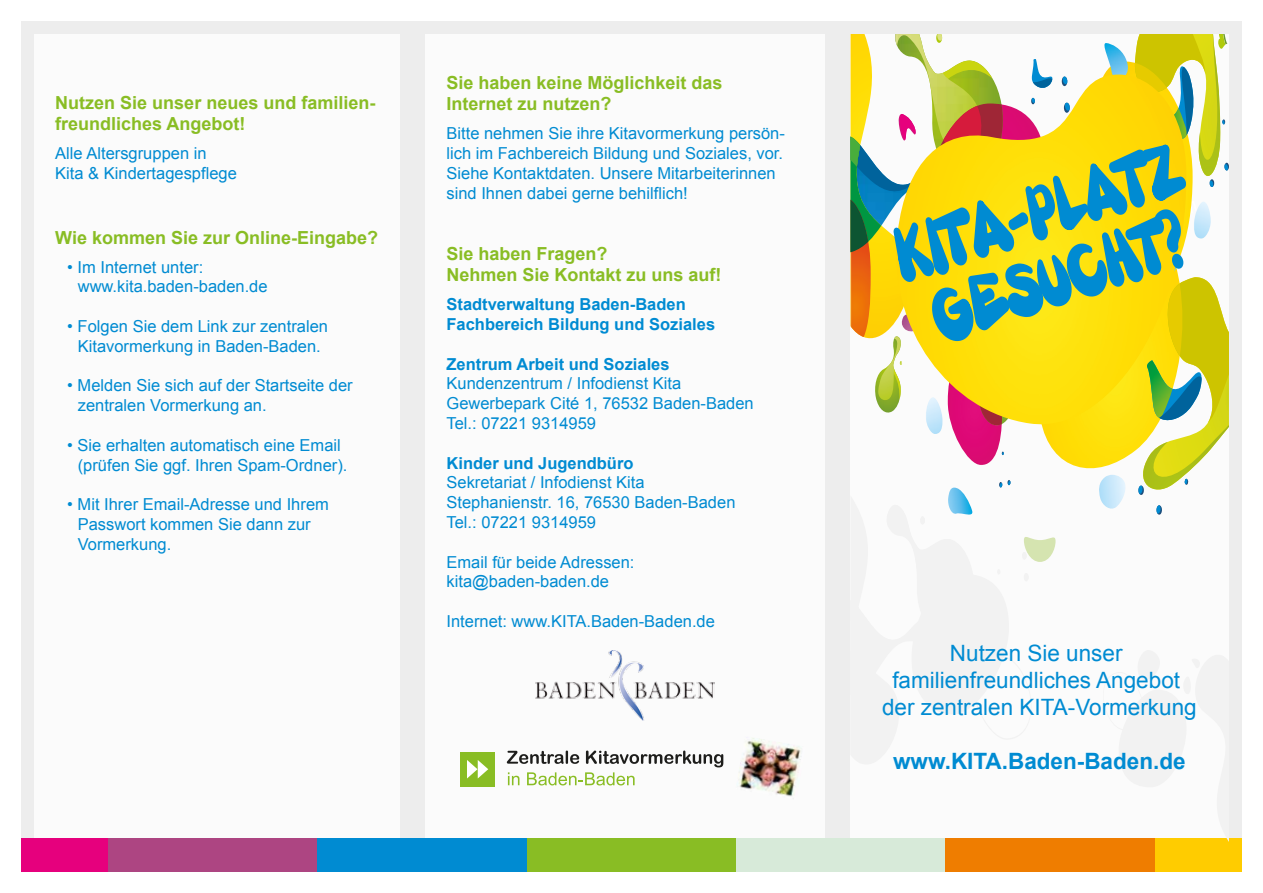
<style>
.page{position:relative;width:1263px;height:893px;background:#fff}
.page>*{position:absolute;margin:0;border:0;box-sizing:border-box;transform-origin:0 0}
.t1{font:57.6px/69px "Gretoon";color:#008bd2;scale:.71 1}
.t2{font:22.5px/27px "Arial";color:#008bd2;text-align:center}
.t3{font:700 22.5px "Arial";color:#008bd2}
.t4{font:700 18px/21.6px "Arial";color:#89bd24}
.t5{font:16.5px/19.8px "Arial";color:#008bd2}
.t6{font:700 16.5px/19.8px "Arial";color:#008bd2}
</style>
<div class="page">
<div style="left:21px;top:21px;width:1221px;height:851px;background:#ededed"></div>
<div style="left:34px;top:34px;width:366px;height:825px;background:#fbfbfb"></div>
<div style="left:425px;top:34px;width:400px;height:825px;background:#fbfbfb"></div>
<div style="left:850px;top:34px;width:379px;height:825px;background:#fbfbfb"></div>
<div style="left:21px;top:838px;width:87px;height:34px;background:#e6007d"></div>
<div style="left:108px;top:838px;width:210px;height:34px;background:#ad4582"></div>
<div style="left:317px;top:838px;width:210px;height:34px;background:#008bd2"></div>
<div style="left:527px;top:838px;width:209px;height:34px;background:#89bd24"></div>
<div style="left:736px;top:838px;width:209px;height:34px;background:#d7ead9"></div>
<div style="left:945px;top:838px;width:210px;height:34px;background:#ef7d00"></div>
<div style="left:1155px;top:838px;width:87px;height:34px;background:#fc0"></div>
<svg style="left:1032px;top:59px;width:8px;height:16px"></svg>
<img style="left:1045px;top:435px;width:87px;height:34px">
<img style="left:1132px;top:425px;width:97px;height:65px">
<svg style="left:1156px;top:505px;width:6px;height:10px"></svg>
<svg style="left:1138px;top:485px;width:6px;height:10px"></svg>
<svg style="left:1184px;top:478px;width:4px;height:7px"></svg>
<img style="left:1099px;top:475px;width:26px;height:34px">
<img style="left:955px;top:435px;width:47px;height:30px">
<svg style="left:999px;top:480px;width:11px;height:7px"></svg>
<img style="left:850px;top:34px;width:22px;height:64px">
<img style="left:895px;top:34px;width:95px;height:41px">
<svg style="left:936px;top:34px;width:6px;height:9px"></svg>
<svg style="left:850px;top:98px;width:36px;height:315px"></svg>
<img style="left:1186px;top:140px;width:7px;height:52px">
<img style="left:1198px;top:34px;width:23px;height:151px">
<svg style="left:1131px;top:34px;width:74px;height:106px"></svg>
<svg style="left:1218px;top:34px;width:9px;height:15px"></svg>
<svg style="left:1224px;top:163px;width:5px;height:7px"></svg>
<svg style="left:1210px;top:179px;width:4px;height:8px"></svg>
<svg style="left:1222px;top:119px;width:3px;height:5px"></svg>
<img style="left:1194px;top:202px;width:17px;height:33px">
<svg style="left:1186px;top:235px;width:43px;height:188px"></svg>
<img style="left:1104px;top:43px;width:26px;height:32px">
<img style="left:886px;top:75px;width:300px;height:360px">
<img style="left:948px;top:488px;width:17px;height:7px">
<svg style="left:948px;top:495px;width:107px;height:67px"></svg>
<img style="left:536px;top:650px;width:178px;height:70px">
<img style="left:739px;top:738px;width:62px;height:59px">
<svg style="left:507px;top:750px;width:216px;height:35px"></svg>
<div style="left:460px;top:752px;width:35px;height:35px;background:#89bd24"></div>
<svg style="left:467px;top:760px;width:21px;height:18px"></svg>
<p class="t4" style="left:55px;top:92px;width:322px">Nutzen Sie unser neues und familien&shy;freundliches Angebot!</p>
<p class="t5" style="left:55px;top:144px;width:183px">Alle Altersgruppen in<br>Kita &amp; Kindertagespflege</p>
<p class="t4" style="left:55px;top:227px;width:324px">Wie kommen Sie zur Online-Eingabe?</p>
<p class="t5" style="left:78px;top:257px;width:191px;text-indent:-10px">• Im Internet unter: www.kita.baden-baden.de</p>
<p class="t5" style="left:67px;top:316px;width:262px;text-align:center">• Folgen Sie dem Link zur zentralen<br>Kitavormerkung in Baden-Baden.</p>
<p class="t5" style="left:78px;top:376px;width:277px;text-indent:-10px">• Melden Sie sich auf der Startseite der zentralen Vormerkung an.</p>
<p class="t5" style="left:78px;top:435px;width:271px;text-indent:-10px">• Sie erhalten automatisch eine Email (prüfen Sie ggf. Ihren Spam-Ordner).</p>
<p class="t5" style="left:78px;top:495px;width:253px;text-indent:-10px">• Mit Ihrer Email-Adresse und Ihrem<br>Passwort kommen Sie dann zur<br>Vormerkung.</p>
<p class="t4" style="left:446px;top:72px;width:278px">Sie haben keine Möglichkeit das<br>Internet zu nutzen?</p>
<p class="t5" style="left:446px;top:124px;width:340px">Bitte nehmen Sie ihre Kitavormerkung persön&shy;lich im Fachbereich Bildung und Soziales, vor.<br>Siehe Kontaktdaten. Unsere Mitarbeiterinnen sind Ihnen dabei gerne behilflich!</p>
<p class="t4" style="left:446px;top:243px;width:277px">Sie haben Fragen?<br>Nehmen Sie Kontakt zu uns auf!</p>
<p class="t6" style="left:446px;top:295px;width:270px">Stadtverwaltung Baden-Baden<br>Fachbereich Bildung und Soziales</p>
<p class="t6" style="left:446px;top:354px;width:225px">Zentrum Arbeit und Soziales</p>
<p class="t5" style="left:446px;top:374px;width:309px">Kundenzentrum / Infodienst Kita<br>Gewerbepark Cité 1, 76532 Baden-Baden<br>Tel.: 07221 9314959</p>
<p class="t6" style="left:446px;top:453px;width:189px">Kinder und Jugendbüro</p>
<p class="t5" style="left:446px;top:473px;width:290px">Sekretariat / Infodienst Kita<br>Stephanienstr. 16, 76530 Baden-Baden<br>Tel.: 07221 9314959</p>
<p class="t5" style="left:446px;top:552px;width:190px">Email für beide Adressen: kita@baden-baden.de</p>
<p class="t5" style="left:446px;top:611px;width:270px">Internet: www.KITA.Baden-Baden.de</p>
<h1 class="t1" style="left:886px;top:226px;width:420px;rotate:-18deg">KITA-PLATZ<br>GESUCHT?</h1>
<h2 class="t2" style="left:882px;top:640px;width:316px">Nutzen Sie unser familienfreundliches Angebot der zentralen KITA-Vormerkung</h2>
<h2 class="t3" style="left:893px;top:746px;width:294px">www.KITA.Baden-Baden.de</h2>
</div>
